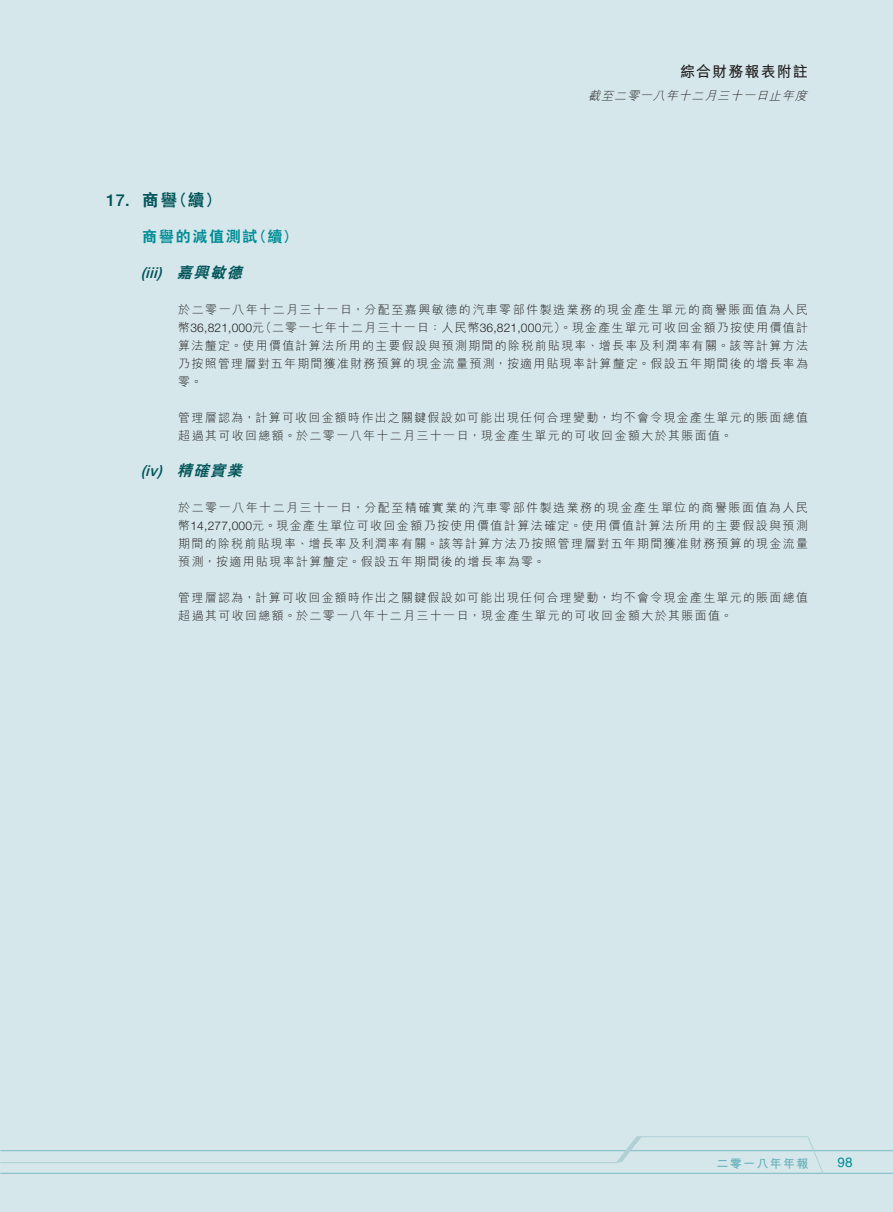
<style>
.page{position:relative;width:893px;height:1212px;background:#d5e7ea}
.page>*{position:absolute;margin:0;border:0;box-sizing:border-box;transform-origin:0 0}
._03_H1{font:800 16.5px "C Hei 2 HK";color:#005459}
._03_H1-2{font:500 16.5px "Helvetica Neue LT Std";color:#005459}
._04___H2{font:800 15px "C Hei 2 HK";letter-spacing:.115em;color:#008d96}
._05_____H3{font:italic 500 15px "Helvetica Neue LT Std";color:#005459}
.t1{font:700 15px "M Hei HK";letter-spacing:.075em;color:#231f20}
._05_____H3-2{font:italic 800 15px "C Hei 2 HK";color:#005459}
.t2{font:13.5px "Helvetica LT Std";color:#008d96}
._13_____P4{font:300 12px/18px "M Hei HK";letter-spacing:.105em;color:#231f20}
._13_____P4-2{font:300 12px/18px "M Hei HK";letter-spacing:.125em;color:#231f20;text-align:right}
.t3{font:italic 300 12px "M Hei HK";color:#231f20}
.t4{font:700 12px "M Hei HK";letter-spacing:.11em;color:#63aeb7}
.s1{font-family:"Helvetica Neue LT Std"}
</style>
<div class="page">
<hr style="left:0;top:1173px;width:893px;height:1px;background:#7cb9c1">
<hr style="left:0;top:1150px;width:893px;height:1px;background:#7cb9c1">
<svg style="left:0;top:1136px;width:824px;height:38px"></svg>
<p class="t1" style="left:680px;top:61px;width:129px">綜合財務報表附註</p>
<p class="t3" style="left:588px;top:87px;width:224px">截至二零一八年十二月三十一日止年度</p>
<p class="_03_H1-2" style="left:106px;top:190px;width:25px">17.</p>
<p class="_03_H1" style="left:142px;top:189px;width:36px">商譽</p>
<p class="_03_H1" style="left:171px;top:189px;width:51px">（續(</p>
<p class="_04___H2" style="left:142px;top:226px;width:117px">商譽的減值測試</p>
<p class="_05_____H3-2" style="left:177px;top:262px;width:72px">嘉興敏德</p>
<p class="_04___H2" style="left:252px;top:226px;width:47px">（續(</p>
<p class="_05_____H3" style="left:141px;top:264px;width:10px">(</p>
<p class="_05_____H3" style="left:157px;top:264px;width:6px">)</p>
<p class="_05_____H3" style="left:145px;top:264px;width:18px">iii</p>
<p class="_05_____H3" style="left:141px;top:462px;width:10px">(</p>
<p class="_05_____H3" style="left:157px;top:462px;width:6px">)</p>
<p class="_05_____H3" style="left:145px;top:462px;width:18px">iv</p>
<p class="_13_____P4-2" style="left:178px;top:300px;width:631px">於二零一八年十二月三十一日，分配至嘉興敏德的汽車零部件製造業務的現金產生單元的商譽賬面值為人民（二零一七年十二月三十一日：人民幣<span class="s1">36,821,000</span>元）。現金產生單元可收回金額乃按使用價值計</p>
<p class="_13_____P4" style="left:178px;top:318px;width:631px">幣<span class="s1">36,821,000</span>元<br>算法釐定。使用價值計算法所用的主要假設與預測期間的除稅前貼現率、增長率及利潤率有關。該等計算方法乃按照管理層對五年期間獲准財務預算的現金流量預測，按適用貼現率計算釐定。假設五年期間後的增長率為零。</p>
<p class="_13_____P4" style="left:178px;top:408px;width:631px">管理層認為，計算可收回金額時作出之關鍵假設如可能出現任何合理變動，均不會令現金產生單元的賬面總值超過其可收回總額。於二零一八年十二月三十一日，現金產生單元的可收回金額大於其賬面值。</p>
<p class="_05_____H3-2" style="left:177px;top:460px;width:72px">精確實業</p>
<p class="_13_____P4" style="left:178px;top:498px;width:631px;text-align:justify">於二零一八年十二月三十一日，分配至精確實業的汽車零部件製造業務的現金產生單位的商譽賬面值為人民幣<span class="s1">14,277,000</span>元。現金產生單位可收回金額乃按使用價值計算法確定。使用價值計算法所用的主要假設與預測期間的除稅前貼現率、增長率及利潤率有關。該等計算方法乃按照管理層對五年期間獲准財務預算的現金流量預測，按適用貼現率計算釐定。假設五年期間後的增長率為零。</p>
<p class="_13_____P4" style="left:178px;top:588px;width:631px">管理層認為，計算可收回金額時作出之關鍵假設如可能出現任何合理變動，均不會令現金產生單元的賬面總值超過其可收回總額。於二零一八年十二月三十一日，現金產生單元的可收回金額大於其賬面值。</p>
<p class="t4" style="left:716px;top:1155px;width:93px">二零一八年年報</p>
<p class="t2" style="left:838px;top:1154px;width:17px">98</p>
</div>
